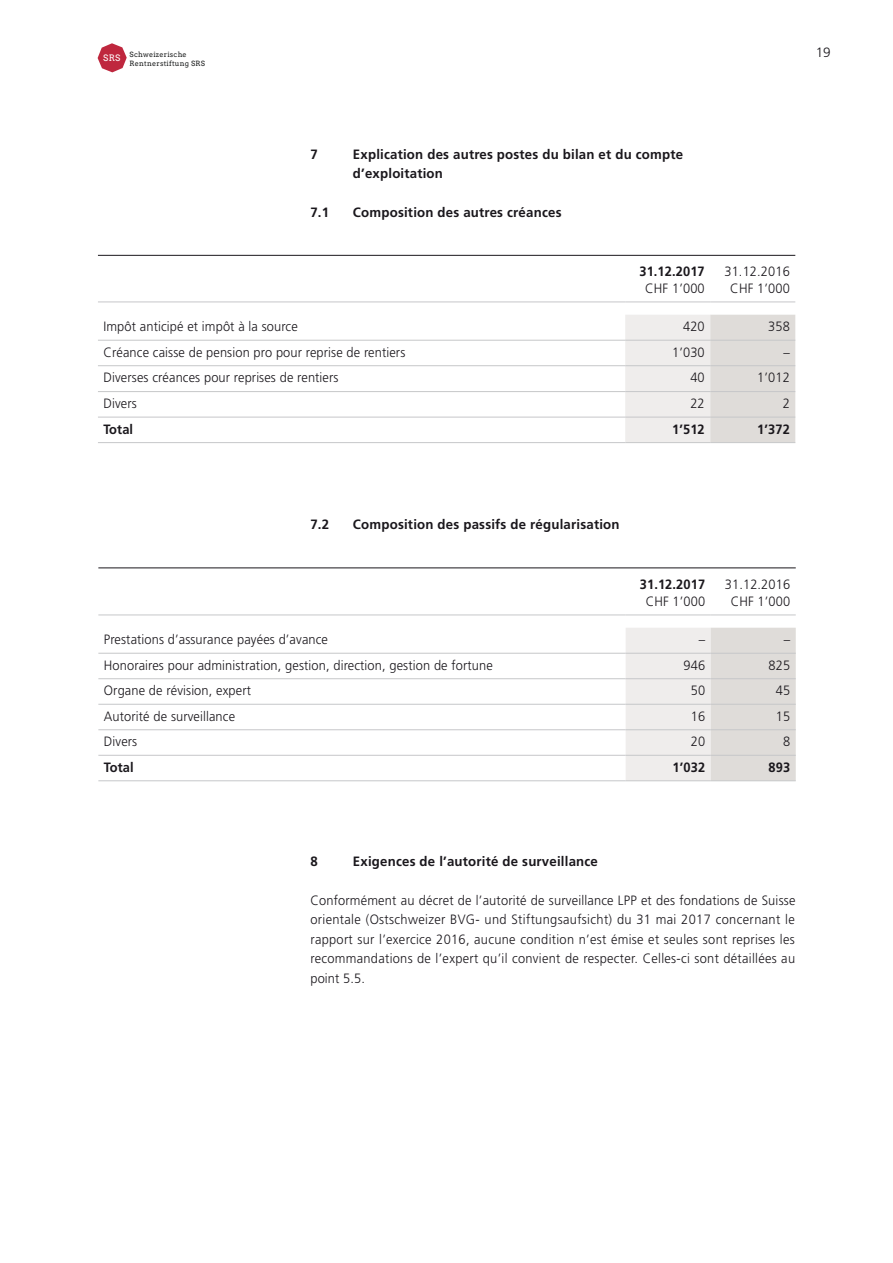
<style>
.page{position:relative;width:893px;height:1263px;background:#fff}
.page>*{position:absolute;margin:0;border:0;box-sizing:border-box;transform-origin:0 0}
.t1{font:300 13.5px/19.5px "Frutiger LT";letter-spacing:.01em;color:#1a171c;text-align:center;scale:.95 1}
.t2{font:700 13.5px/19.5px "Frutiger LT";letter-spacing:.015em;color:#1a171c}
.t3{font:700 13.5px "Frutiger LT";letter-spacing:.015em;color:#1a171c;scale:.95 1}
.t4{font:300 13.5px "Frutiger LT";letter-spacing:.01em;color:#1a171c}
.t5{font:8.85px "Arvo";color:#fff}
.t6{font:7.2px "Arvo";letter-spacing:.03em;color:#1b1d1d}
</style>
<div class="page">
<svg style="left:98px;top:43px;width:29px;height:29px"></svg>
<svg style="left:625px;top:315px;width:170px;height:127px;background:#e7e4e2"></svg>
<hr style="left:98px;top:302px;width:527px;height:1px;background:#c6c7c9">
<hr style="left:625px;top:302px;width:85px;height:1px;background:#c6c7c9">
<hr style="left:710px;top:302px;width:85px;height:1px;background:#c6c7c9">
<hr style="left:98px;top:340px;width:527px;height:1px;background:#c6c7c9">
<hr style="left:98px;top:365px;width:527px;height:1px;background:#c6c7c9">
<hr style="left:98px;top:391px;width:527px;height:1px;background:#c6c7c9">
<hr style="left:98px;top:417px;width:527px;height:1px;background:#c6c7c9">
<hr style="left:98px;top:442px;width:527px;height:1px;background:#c6c7c9">
<hr style="left:625px;top:340px;width:85px;height:1px;background:#c6c7c9">
<hr style="left:710px;top:340px;width:85px;height:1px;background:#c6c7c9">
<hr style="left:625px;top:365px;width:85px;height:1px;background:#c6c7c9">
<hr style="left:710px;top:365px;width:85px;height:1px;background:#c6c7c9">
<hr style="left:625px;top:391px;width:85px;height:1px;background:#c6c7c9">
<hr style="left:710px;top:391px;width:85px;height:1px;background:#c6c7c9">
<hr style="left:625px;top:417px;width:85px;height:1px;background:#c6c7c9">
<hr style="left:710px;top:417px;width:85px;height:1px;background:#c6c7c9">
<hr style="left:625px;top:442px;width:85px;height:1px;background:#c6c7c9">
<hr style="left:710px;top:442px;width:85px;height:1px;background:#c6c7c9">
<hr style="left:98px;top:255px;width:697px;height:1px;background:#1a171c">
<svg style="left:626px;top:628px;width:170px;height:152px;background:#e6e4e2"></svg>
<hr style="left:98px;top:615px;width:528px;height:1px;background:#c6c7c9">
<hr style="left:626px;top:615px;width:85px;height:1px;background:#c6c7c9">
<hr style="left:711px;top:615px;width:85px;height:1px;background:#c6c7c9">
<hr style="left:98px;top:653px;width:528px;height:1px;background:#c6c7c9">
<hr style="left:98px;top:678px;width:528px;height:1px;background:#c6c7c9">
<hr style="left:98px;top:704px;width:528px;height:1px;background:#c6c7c9">
<hr style="left:98px;top:729px;width:528px;height:1px;background:#c6c7c9">
<hr style="left:98px;top:755px;width:528px;height:1px;background:#c6c7c9">
<hr style="left:98px;top:780px;width:528px;height:1px;background:#c6c7c9">
<hr style="left:626px;top:653px;width:85px;height:1px;background:#c6c7c9">
<hr style="left:711px;top:653px;width:85px;height:1px;background:#c6c7c9">
<hr style="left:626px;top:678px;width:85px;height:1px;background:#c6c7c9">
<hr style="left:711px;top:678px;width:85px;height:1px;background:#c6c7c9">
<hr style="left:626px;top:704px;width:85px;height:1px;background:#c6c7c9">
<hr style="left:711px;top:704px;width:85px;height:1px;background:#c6c7c9">
<hr style="left:626px;top:729px;width:85px;height:1px;background:#c6c7c9">
<hr style="left:711px;top:729px;width:85px;height:1px;background:#c6c7c9">
<hr style="left:626px;top:755px;width:85px;height:1px;background:#c6c7c9">
<hr style="left:711px;top:755px;width:85px;height:1px;background:#c6c7c9">
<hr style="left:626px;top:780px;width:85px;height:1px;background:#c6c7c9">
<hr style="left:711px;top:780px;width:85px;height:1px;background:#c6c7c9">
<hr style="left:98px;top:568px;width:698px;height:1px;background:#1a171c">
<p class="t5" style="left:103px;top:53px;width:19px">SRS</p>
<p class="t6" style="left:130px;top:51px;width:59px">Schweizerische</p>
<p class="t4" style="left:816px;top:45px;width:16px">19</p>
<p class="t6" style="left:130px;top:59px;width:77px">Rentnerstiftung SRS</p>
<p class="t2" style="left:310px;top:145px;width:9px">7</p>
<p class="t2" style="left:353px;top:145px;width:332px">Explication des autres postes du bilan et du compte d’exploitation</p>
<p class="t2" style="left:310px;top:203px;width:20px">7.1</p>
<p class="t2" style="left:353px;top:203px;width:210px">Composition des autres créances</p>
<p class="t3" style="left:639px;top:263px;width:70px">31.12.2017</p>
<p class="t1" style="left:645px;top:278px;width:64px">CHF 1’000</p>
<p class="t1" style="left:724px;top:263px;width:70px;line-height:16.5px">31.12.2016<br>CHF 1’000</p>
<p class="t1" style="left:103px;top:317px;width:206px">Impôt anticipé et impôt à la source</p>
<p class="t1" style="left:683px;top:317px;width:24px">420</p>
<p class="t1" style="left:768px;top:317px;width:24px">358</p>
<p class="t1" style="left:103px;top:343px;width:319px">Créance caisse de pension pro pour reprise de rentiers</p>
<p class="t1" style="left:672px;top:343px;width:36px">1’030</p>
<p class="t1" style="left:783px;top:343px;width:8px">–</p>
<p class="t1" style="left:103px;top:368px;width:249px">Diverses créances pour reprises de rentiers</p>
<p class="t1" style="left:690px;top:368px;width:17px">40</p>
<p class="t1" style="left:757px;top:368px;width:36px">1’012</p>
<p class="t1" style="left:103px;top:394px;width:37px">Divers</p>
<p class="t1" style="left:690px;top:394px;width:17px">22</p>
<p class="t1" style="left:783px;top:394px;width:9px">2</p>
<p class="t3" style="left:103px;top:421px;width:33px">Total</p>
<p class="t3" style="left:672px;top:421px;width:36px">1’512</p>
<p class="t3" style="left:757px;top:421px;width:36px">1’372</p>
<p class="t2" style="left:310px;top:514px;width:20px">7.2</p>
<p class="t2" style="left:353px;top:514px;width:268px">Composition des passifs de régularisation</p>
<p class="t3" style="left:640px;top:576px;width:70px">31.12.2017</p>
<p class="t1" style="left:646px;top:591px;width:64px">CHF 1’000</p>
<p class="t1" style="left:725px;top:576px;width:70px;line-height:16.5px">31.12.2016<br>CHF 1’000</p>
<p class="t1" style="left:104px;top:630px;width:237px">Prestations d’assurance payées d’avance</p>
<p class="t1" style="left:699px;top:630px;width:8px">–</p>
<p class="t1" style="left:784px;top:630px;width:8px">–</p>
<p class="t1" style="left:104px;top:656px;width:411px">Honoraires pour administration, gestion, direction, gestion de fortune</p>
<p class="t1" style="left:683px;top:656px;width:24px">946</p>
<p class="t1" style="left:769px;top:656px;width:24px">825</p>
<p class="t1" style="left:104px;top:681px;width:156px">Organe de révision, expert</p>
<p class="t1" style="left:691px;top:681px;width:17px">50</p>
<p class="t1" style="left:776px;top:681px;width:17px">45</p>
<p class="t1" style="left:104px;top:707px;width:140px">Autorité de surveillance</p>
<p class="t1" style="left:691px;top:707px;width:17px">16</p>
<p class="t1" style="left:776px;top:707px;width:17px">15</p>
<p class="t1" style="left:104px;top:732px;width:37px">Divers</p>
<p class="t1" style="left:691px;top:732px;width:17px">20</p>
<p class="t1" style="left:783px;top:732px;width:9px">8</p>
<p class="t3" style="left:104px;top:759px;width:33px">Total</p>
<p class="t3" style="left:673px;top:759px;width:36px">1’032</p>
<p class="t3" style="left:769px;top:759px;width:24px">893</p>
<p class="t2" style="left:310px;top:851px;width:9px">8</p>
<p class="t2" style="left:353px;top:851px;width:247px">Exigences de l’autorité de surveillance</p>
<p class="t1" style="left:310px;top:891px;width:512px;text-align:justify">Conformément au décret de l’autorité de surveillance LPP et des fondations de Suisse orientale (Ostschweizer BVG- und Stiftungsaufsicht) du 31 mai 2017 concernant le rapport sur l’exercice 2016, aucune condition n’est émise et seules sont reprises les recommandations de l’expert qu’il convient de respecter. Celles-ci sont détaillées au point 5.5.</p>
</div>
